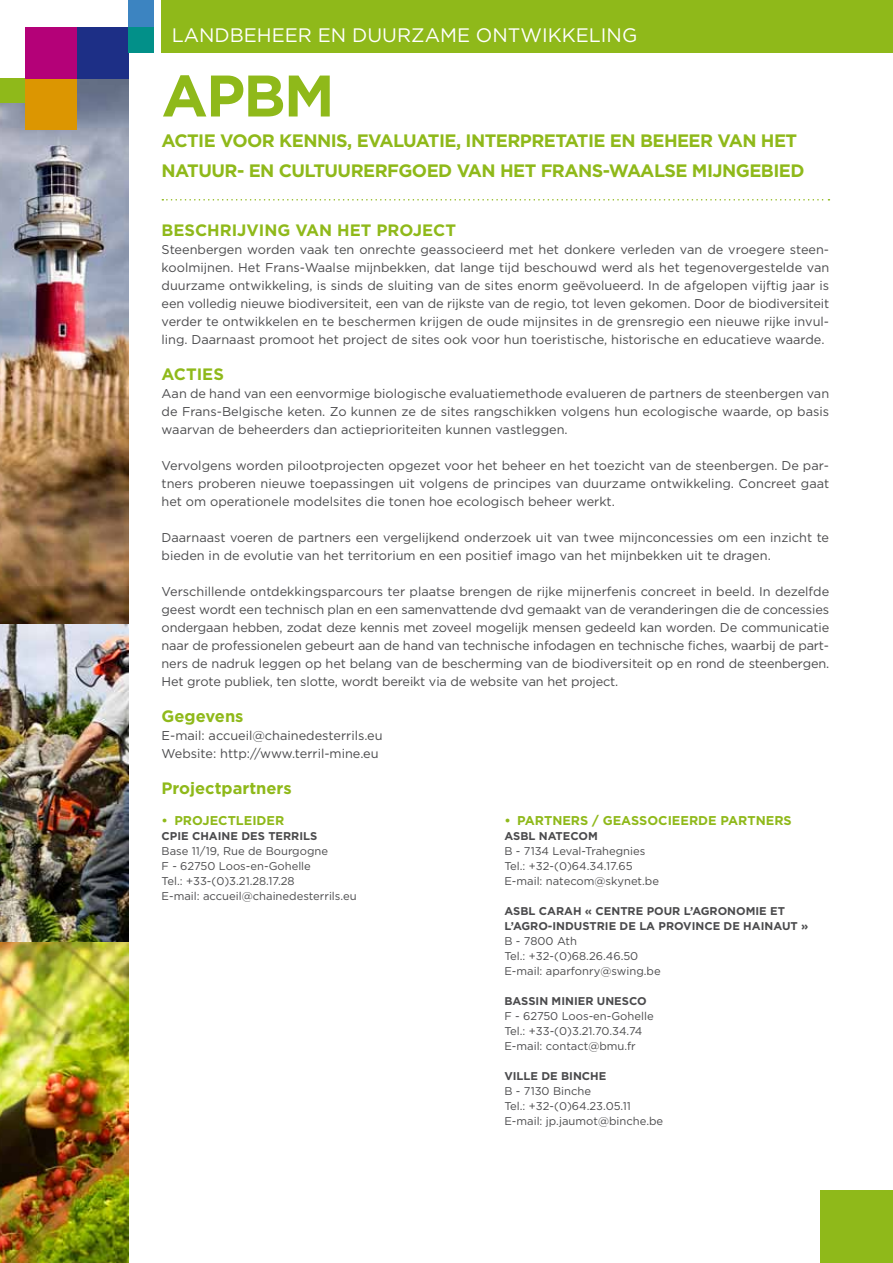
<style>
.page{position:relative;width:893px;height:1263px;background:#fff}
.page>*{position:absolute;margin:0;border:0;box-sizing:border-box;transform-origin:0 0}
.t1{font:700 58.5px "Gotham";color:#8fb91a}
.t2{font:19.5px "Gotham";color:#fff}
.t3{font:700 18px/30px "Gotham";letter-spacing:-.03em;color:#8fb91a}
.t4{font:700 16.5px "Gotham";color:#8fb91a}
.t5{font:12.75px/18px "Gotham";color:#4b4b4d;text-align:justify}
.t6{font:700 12.75px "Gotham";color:#8fb91a}
.t7{font:11.25px/15px "Gotham";color:#4b4b4d}
.t8{font:700 11.25px/15px "Gotham";color:#4b4b4d}
</style>
<div class="page">
<img style="left:0;top:78px;width:128px;height:1185px">
<div style="left:0;top:78px;width:26px;height:25px;background:#8fb91a"></div>
<div style="left:26px;top:78px;width:51px;height:52px;background:#dc9601"></div>
<div style="left:26px;top:27px;width:51px;height:51px;background:#b40178"></div>
<div style="left:77px;top:27px;width:51px;height:51px;background:#1d2f86"></div>
<div style="left:128px;top:0;width:26px;height:27px;background:#3c84c1"></div>
<div style="left:128px;top:27px;width:26px;height:26px;background:#029089"></div>
<div style="left:821px;top:1191px;width:72px;height:72px;background:#8fb91a"></div>
<div style="left:162px;top:0;width:731px;height:53px;background:#8fb91a"></div>
<svg style="left:162px;top:199px;width:667px;height:2px"></svg>
<h2 class="t2" style="left:172px;top:23px;width:467px">Landbeheer en duurzame ontwikkeling</h2>
<h1 class="t1" style="left:162px;top:57px;width:175px">APBM</h1>
<h3 class="t3" style="left:162px;top:125px;width:644px">ACTIE VOOR KENNIS, EVALUATIE, INTERPRETATIE EN BEHEER VAN HET<br>NATUUR- EN CULTUURERFGOED VAN HET FRANS-WAALSE M IJNGEBIED</h3>
<p class="t4" style="left:162px;top:219px;width:296px">BESCHRIJVING VAN HET PROJECT</p>
<p class="t5" style="left:162px;top:240px;width:669px">Steenbergen worden vaak ten onrechte geassocieerd met het donkere verleden van de vroegere steen&shy;koolmijnen. Het Frans-Waalse mijnbekken, dat lange tijd beschouwd werd als het tegenovergestelde van duurzame ontwikkeling, is sinds de sluiting van de sites enorm geëvolueerd. In de afgelopen vijftig jaar is een volledig nieuwe biodiversiteit, een van de rijkste van de regio, tot leven gekomen. Door de biodiversiteit verder te ontwikkelen en te beschermen krijgen de oude mijnsites in de grensregio een nieuwe rijke invul&shy;ling. Daarnaast promoot het project de sites ook voor hun toeristische, historische en educatieve waarde.</p>
<p class="t4" style="left:162px;top:363px;width:64px">ACTIES</p>
<p class="t5" style="left:162px;top:384px;width:669px">Aan de hand van een eenvormige biologische evaluatiemethode evalueren de partners de steenbergen van de Frans-Belgische keten. Zo kunnen ze de sites rangschikken volgens hun ecologische waarde, op basis waarvan de beheerders dan actieprioriteiten kunnen vastleggen.</p>
<p class="t5" style="left:162px;top:456px;width:669px">Vervolgens worden pilootprojecten opgezet voor het beheer en het toezicht van de steenbergen. De par&shy;tners proberen nieuwe toepassingen uit volgens de principes van duurzame ontwikkeling. Concreet gaat het om operationele modelsites die tonen hoe ecologisch beheer werkt.</p>
<p class="t5" style="left:162px;top:528px;width:669px">Daarnaast voeren de partners een vergelijkend onderzoek uit van twee mijnconcessies om een inzicht te bieden in de evolutie van het territorium en een positief imago van het mijnbekken uit te dragen.</p>
<p class="t5" style="left:162px;top:583px;width:669px">Verschillende ontdekkingsparcours ter plaatse brengen de rijke mijnerfenis concreet in beeld. In dezelfde geest wordt een technisch plan en een samenvattende dvd gemaakt van de veranderingen die de concessies ondergaan hebben, zodat deze kennis met zoveel mogelijk mensen gedeeld kan worden. De communicatie naar de professionelen gebeurt aan de hand van technische infodagen en technische fiches, waarbij de part&shy;ners de nadruk leggen op het belang van de bescherming van de biodiversiteit op en rond de steenbergen.<br>Het grote publiek, ten slotte, wordt bereikt via de website van het project.</p>
<p class="t4" style="left:162px;top:705px;width:83px">GEGEVENS</p>
<p class="t5" style="left:162px;top:726px;width:223px">E-mail: accueil@chainedesterrils.eu<br>Website: http://www.terril-mine.eu</p>
<p class="t4" style="left:162px;top:777px;width:132px">PROJECTPARTNERS</p>
<p class="t6" style="left:162px;top:812px;width:124px">• PROJECTLEIDER</p>
<p class="t8" style="left:162px;top:829px;width:157px">CPIE CHAINE DES TERRILS</p>
<p class="t7" style="left:162px;top:844px;width:197px">Base 11/19, Rue de Bourgogne<br>F - 62750 Loos-en-Gohelle<br>Tel.: +33-(0)3.21.28.17.28<br>E-mail: accueil@chainedesterrils.eu</p>
<p class="t6" style="left:504px;top:812px;width:289px">• PARTNERS / GEASSOCIEERDE PARTNERS</p>
<p class="t8" style="left:504px;top:829px;width:93px">ASBL NATECOM</p>
<p class="t7" style="left:504px;top:844px;width:156px">B - 7134 Leval-Trahegnies<br>Tel.: +32-(0)64.34.17.65<br>E-mail: natecom@skynet.be</p>
<p class="t8" style="left:504px;top:904px;width:306px">ASBL CARAH « CENTRE POUR L’AGRONOM IE ET<br>L’AGRO-INDUSTRIE DE LA PROVINCE DE HAINAUT »</p>
<p class="t7" style="left:504px;top:934px;width:158px">B - 7800 Ath<br>Tel.: +32-(0)68.26.46.50<br>E-mail: aparfonry@swing.be</p>
<p class="t8" style="left:504px;top:994px;width:102px">BASSIN MINIER UNESCO</p>
<p class="t7" style="left:504px;top:1009px;width:151px">F - 62750 Loos-en-Gohelle<br>Tel.: +33-(0)3.21.70.34.74<br>E-mail: contact@bmu.fr</p>
<p class="t8" style="left:504px;top:1069px;width:103px">VILLE DE BINCHE</p>
<p class="t7" style="left:504px;top:1084px;width:160px">B - 7130 Binche<br>Tel.: +32-(0)64.23.05.11<br>E-mail: jp.jaumot@binche.be</p>
</div>
